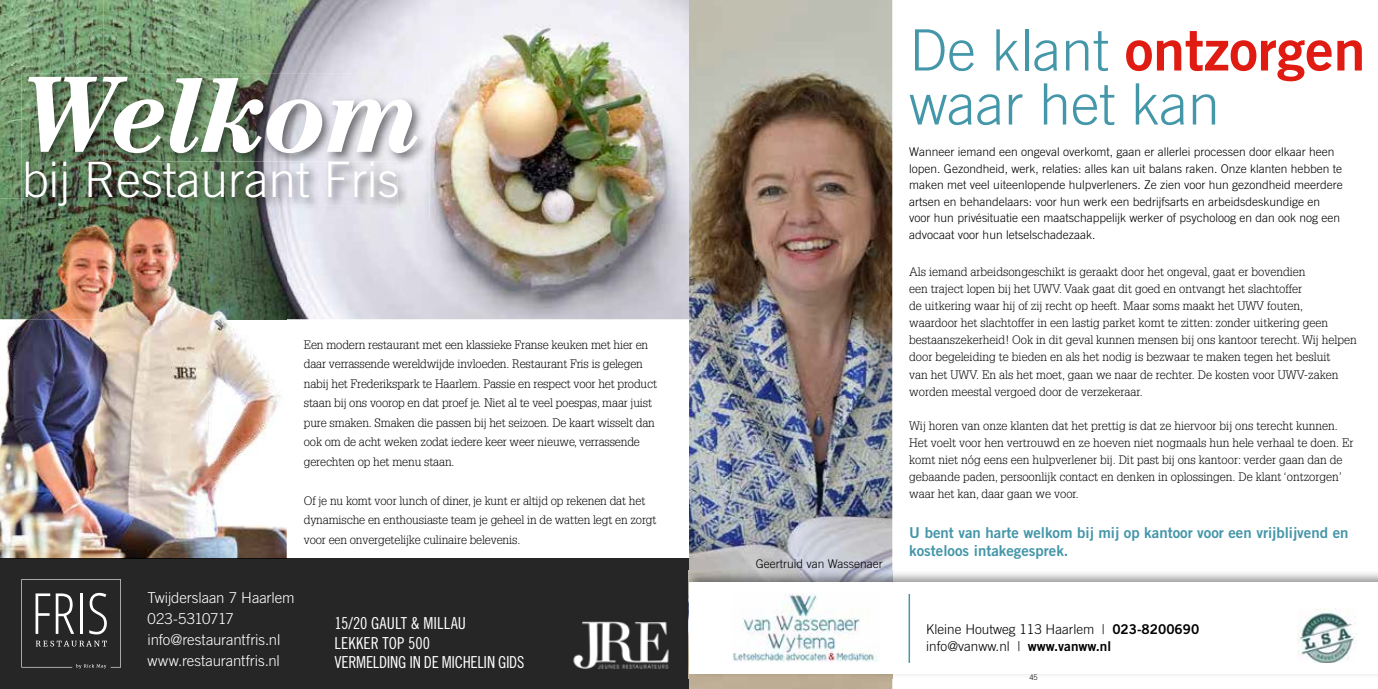
<style>
.page{position:relative;width:1378px;height:689px;background:#fff}
.page>*{position:absolute;margin:0;border:0;box-sizing:border-box;transform-origin:0 0}
.t1{font:italic 700 108.9px "Century Std";letter-spacing:-.02em;color:#fff}
.t2{font:57px "Trade Gothic LT Std Bd 2";color:#df1b12}
.t3{font:300 57px "Trade Gothic LT Std";color:#4496a9}
.t4{font:300 48.9px "Trade Gothic LT Std";color:#fff}
.t5{font:16.5px/19.5px "Trade Gothic LT Std Cn 18";letter-spacing:-.01em;color:#fff}
.t6{font:15px/18px "Trade Gothic LT Std Bd 2";color:#4496a9}
.t7{font:300 15px/21px "Trade Gothic LT Std";letter-spacing:-.01em;color:#fff}
.t8{font:300 13.5px/17px "Trade Gothic LT Std";color:#000}
.t9{font:300 12px/17px "Glypha LT Std";color:#000}
.t10{font:300 12px/16.5px "Trade Gothic LT Std";color:#000}
.t11{font:300 7.5px "Trade Gothic LT Std";color:#000}
.s1{font-family:"Trade Gothic LT Std";font-weight:300;color:#4496a9}
.s2{font-family:"Trade Gothic LT Std Bd 2";font-weight:400}
</style>
<div class="page">
<img style="left:0;top:0;width:689px;height:319px">
<img style="left:22px;top:73px;width:407px;height:145px">
<img style="left:26px;top:161px;width:372px;height:45px">
<img style="left:0;top:199px;width:287px;height:359px">
<img style="left:26px;top:199px;width:261px;height:7px">
<div style="left:0;top:558px;width:689px;height:131px;background:#262626"></div>
<img style="left:0;top:558px;width:287px;height:1px">
<svg style="left:21px;top:579px;width:100px;height:89px;background:#3f3f3f"></svg>
<img style="left:572px;top:622px;width:98px;height:46px">
<img style="left:689px;top:0;width:203px;height:689px">
<img style="left:685px;top:570px;width:693px;height:108px">
<div style="left:689px;top:583px;width:689px;height:91px;background:#fff"></div>
<img style="left:732px;top:594px;width:145px;height:68px">
<hr style="left:908px;top:594px;width:2px;height:69px;background:#4496a9">
<img style="left:1297px;top:608px;width:59px;height:55px">
<h1 class="t1" style="left:21px;top:51px;width:404px">Welkom</h1>
<h3 class="t4" style="left:21px;top:150px;width:380px">bij Restaurant Fris</h3>
<p class="t9" style="left:304px;top:335px;width:355px;line-height:19.5px">Een modern restaurant met een klassieke Franse keuken met hier en daar verrassende wereldwijde invloeden. Restaurant Fris is gelegen nabij het Frederikspark te Haarlem. Passie en respect voor het product staan bij ons voorop en dat proef je. Niet al te veel poespas, maar juist pure smaken. Smaken die passen bij het seizoen. De kaart wisselt dan ook om de acht weken zodat iedere keer weer nieuwe, verrassende gerechten op het menu staan.</p>
<p class="t9" style="left:304px;top:491px;width:354px;line-height:19.5px">Of je nu komt voor lunch of diner, je kunt er altijd op rekenen dat het dynamische en enthousiaste team je geheel in de watten legt en zorgt voor een onvergetelijke culinaire belevenis.</p>
<p class="t7" style="left:148px;top:587px;width:148px">Twijderslaan 7 Haarlem<br>023-5310717 info@restaurantfris.nl www.restaurantfris.nl</p>
<h3 class="t5" style="left:334px;top:613px;width:191px">15/20 GAULT &amp; MILLAU<br>LEKKER TOP 500<br>VERMELDING IN DE MICHELIN GIDS</h3>
<p class="t10" style="left:756px;top:555px;width:129px">Geertruid van Wassenaer</p>
<h2 class="t2" style="left:909px;top:15px;width:458px"><span class="s1">De klant</span> ontzorgen</h2>
<h2 class="t3" style="left:909px;top:70px;width:312px">waar het kan</h2>
<p class="t10" style="left:909px;top:144px;width:435px">Wanneer iemand een ongeval overkomt, gaan er allerlei processen door elkaar heen lopen. Gezondheid, werk, relaties: alles kan uit balans raken. Onze klanten hebben te maken met veel uiteenlopende hulpverleners. Ze zien voor hun gezondheid meerdere artsen en behandelaars: voor hun werk een bedrijfsarts en arbeidsdeskundige en voor hun privésituatie een maatschappelijk werker of psycholoog en dan ook nog een advocaat voor hun letselschadezaak.</p>
<p class="t9" style="left:909px;top:264px;width:449px">Als iemand arbeidsongeschikt is geraakt door het ongeval, gaat er bovendien<br>een traject lopen bij het UWV. Vaak gaat dit goed en ontvangt het slachtoffer<br>de uitkering waar hij of zij recht op heeft. Maar soms maakt het UWV fouten,<br>waardoor het slachtoffer in een lastig parket komt te zitten: zonder uitkering geen bestaanszekerheid! Ook in dit geval kunnen mensen bij ons kantoor terecht. Wij helpen door begeleiding te bieden en als het nodig is bezwaar te maken tegen het besluit<br>van het UWV. En als het moet, gaan we naar de rechter. De kosten voor UWV-zaken worden meestal vergoed door de verzekeraar.</p>
<p class="t9" style="left:909px;top:417px;width:445px">Wij horen van onze klanten dat het prettig is dat ze hiervoor bij ons terecht kunnen.<br>Het voelt voor hen vertrouwd en ze hoeven niet nogmaals hun hele verhaal te doen. Er komt niet nóg eens een hulpverlener bij. Dit past bij ons kantoor: verder gaan dan de gebaande paden, persoonlijk contact en denken in oplossingen. De klant ‘ontzorgen’ waar het kan, daar gaan we voor.</p>
<p class="t6" style="left:909px;top:523px;width:441px">U bent van harte welkom bij mij op kantoor voor een vrijblijvend en kosteloos intakegesprek.</p>
<p class="t8" style="left:926px;top:620px;width:275px">Kleine Houtweg 113 Haarlem | <span class="s2">023-8200690 </span>info@vanww.nl | <span class="s2">www.vanww.nl</span></p>
<p class="t11" style="left:1029px;top:672px;width:10px">45</p>
</div>
